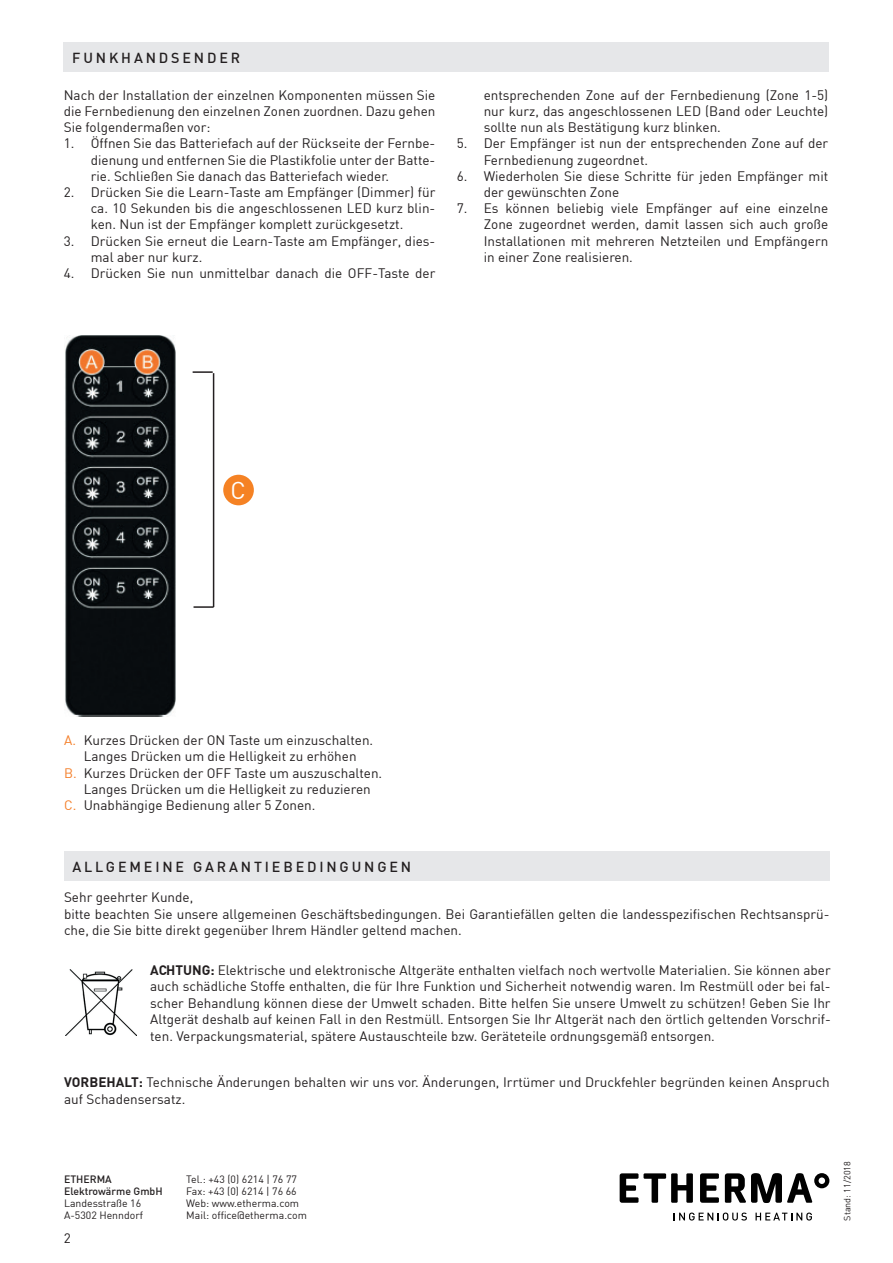
<style>
.page{position:relative;width:893px;height:1263px;background:#fff}
.page>*{position:absolute;margin:0;border:0;box-sizing:border-box;transform-origin:0 0}
.t1{font:24px "DIN";color:#fff}
.t2{font:500 14.25px "DIN";letter-spacing:.2em;color:#231f20}
.t3{font:13.5px/16.2px "DIN";color:#231f20;text-align:justify}
.t4{font:10.5px/12px "DIN";color:#231f20}
.t5{font:500 10.5px/12px "DIN";color:#231f20}
.t6{font:9px "DIN";color:#231f20}
.s1{color:#f47f2a}
.s2{font-weight:700}
</style>
<div class="page">
<svg style="left:700px;top:1173px;width:19px;height:30px"></svg>
<svg style="left:620px;top:1173px;width:73px;height:30px"></svg>
<svg style="left:725px;top:1173px;width:104px;height:30px"></svg>
<svg style="left:674px;top:1212px;width:73px;height:8px"></svg>
<svg style="left:755px;top:1212px;width:57px;height:8px"></svg>
<img style="left:65px;top:969px;width:71px;height:67px">
<div style="left:64px;top:851px;width:765px;height:30px;background:#e6e7e9"></div>
<img style="left:65px;top:335px;width:111px;height:382px">
<div style="left:64px;top:43px;width:765px;height:29px;background:#e6e7e9"></div>
<hr style="left:213px;top:373px;width:1px;height:234px;background:#231f20">
<div style="left:223px;top:475px;width:31px;height:30px;background:#f58224;border-radius:50%"></div>
<hr style="left:193px;top:371px;width:20px;height:2px;background:#231f20">
<hr style="left:194px;top:606px;width:20px;height:2px;background:#231f20">
<p class="t2" style="left:72px;top:49px;width:169px">FUNKHANDSENDER</p>
<p class="t3" style="left:64px;top:87px;width:373px">Nach der Installation der einzelnen Komponenten müssen Sie die Fernbedienung den einzelnen Zonen zuordnen. Dazu gehen Sie folgendermaßen vor:</p>
<p class="t3" style="left:91px;top:135px;width:346px;text-indent:-27px">1. Öffnen Sie das Batteriefach auf der Rückseite der Fernbe&shy;dienung und entfernen Sie die Plastikfolie unter der Batte&shy;rie. Schließen Sie danach das Batteriefach wieder.</p>
<p class="t3" style="left:91px;top:184px;width:346px;text-indent:-27px">2. Drücken Sie die Learn-Taste am Empfänger (Dimmer) für ca. 10 Sekunden bis die angeschlossenen LED kurz blin&shy;ken. Nun ist der Empfänger komplett zurückgesetzt.</p>
<p class="t3" style="left:91px;top:232px;width:346px;text-indent:-27px">3. Drücken Sie erneut die Learn-Taste am Empfänger, dies&shy;mal aber nur kurz.</p>
<p class="t3" style="left:64px;top:265px;width:373px">4. Drücken Sie nun unmittelbar danach die OFF-Taste der</p>
<p class="t3" style="left:484px;top:87px;width:346px">entsprechenden Zone auf der Fernbedienung (Zone 1-5) nur kurz, das angeschlossenen LED (Band oder Leuchte) sollte nun als Bestätigung kurz blinken.</p>
<p class="t3" style="left:484px;top:135px;width:346px;text-indent:-27px">5. Der Empfänger ist nun der entsprechenden Zone auf der<br>Fernbedienung zugeordnet.</p>
<p class="t3" style="left:484px;top:168px;width:346px;text-indent:-27px">6. Wiederholen Sie diese Schritte für jeden Empfänger mit der gewünschten Zone</p>
<p class="t3" style="left:484px;top:200px;width:346px;text-indent:-27px">7. Es können beliebig viele Empfänger auf eine einzelne Zone zugeordnet werden, damit lassen sich auch große Installationen mit mehreren Netzteilen und Empfängern in einer Zone realisieren.</p>
<h1 class="t1" style="left:231px;top:476px;width:17px">C</h1>
<p class="t3" style="left:64px;top:732px;width:311px"><span class="s1">A.</span> Kurzes Drücken der ON Taste um einzuschalten.</p>
<p class="t3" style="left:84px;top:748px;width:274px">Langes Drücken um die Helligkeit zu erhöhen</p>
<p class="t3" style="left:64px;top:764px;width:320px"><span class="s1">B.</span> Kurzes Drücken der OFF Taste um auszuschalten.</p>
<p class="t3" style="left:84px;top:781px;width:289px">Langes Drücken um die Helligkeit zu reduzieren</p>
<p class="t3" style="left:64px;top:797px;width:253px"><span class="s1">C.</span> Unabhängige Bedienung aller 5 Zonen.</p>
<p class="t2" style="left:73px;top:858px;width:340px">ALLGEMEINE GARANTIEBEDINGUNGEN</p>
<p class="t3" style="left:64px;top:889px;width:767px;text-align:left">Sehr geehrter Kunde,<br>bitte beachten Sie unsere allgemeinen Geschäftsbedingungen. Bei Garantiefällen gelten die landesspezifischen Rechtsansprü&shy;che, die Sie bitte direkt gegenüber Ihrem Händler geltend machen.</p>
<p class="t3" style="left:150px;top:961px;width:682px"><span class="s2">ACHTUNG:</span> Elektrische und elektronische Altgeräte enthalten vielfach noch wertvolle Materialien. Sie können aber auch schädliche Stoffe enthalten, die für Ihre Funktion und Sicherheit notwendig waren. Im Restmüll oder bei fal&shy;scher Behandlung können diese der Umwelt schaden. Bitte helfen Sie unsere Umwelt zu schützen! Geben Sie Ihr Altgerät deshalb auf keinen Fall in den Restmüll. Entsorgen Sie Ihr Altgerät nach den örtlich geltenden Vorschrif&shy;ten. Verpackungsmaterial, spätere Austauschteile bzw. Geräteteile ordnungsgemäß entsorgen.</p>
<p class="t3" style="left:64px;top:1074px;width:767px"><span class="s2">VORBEHALT:</span> Technische Änderungen behalten wir uns vor. Änderungen, Irrtümer und Druckfehler begründen keinen Anspruch auf Schadensersatz.</p>
<p class="t5" style="left:64px;top:1172px;width:100px">ETHERMA<br>Elektrowärme GmbH</p>
<p class="t4" style="left:64px;top:1196px;width:81px">Landesstraße 16<br>A-5302 Henndorf</p>
<p class="t3" style="left:64px;top:1229px;width:9px">2</p>
<p class="t4" style="left:186px;top:1172px;width:122px">Tel.: +43 (0) 6214 | 76 77<br>Fax: +43 (0) 6214 | 76 66<br>Web: www.etherma.com<br>Mail: office@etherma.com</p>
<p class="t6" style="left:842px;top:1220px;width:61px;rotate:-90deg">Stand: 11/2018</p>
</div>
